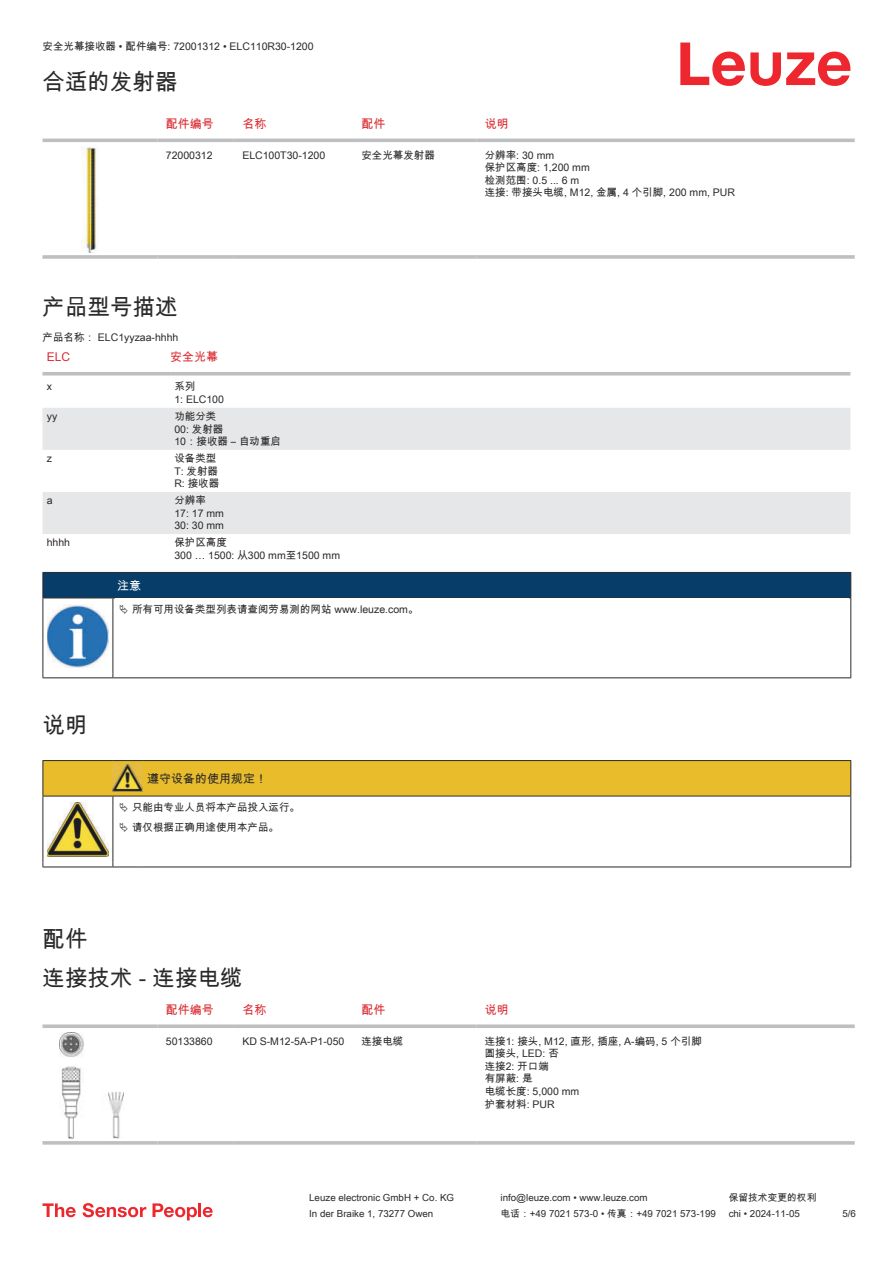
<style>
.page{position:relative;width:893px;height:1263px;background:#fff}
.page>*{position:absolute;margin:0;border:0;box-sizing:border-box;transform-origin:0 0}
.t1{font:22.5px/38.7px "Arial Unicode MS";color:#2b292a}
.t2{font:12px "Arial Unicode MS";color:#db2a30}
.t3{font:12px "Arial Unicode MS";color:#2b292a}
.t4{font:12px "Arial Unicode MS";color:#fff}
.t5{font:10.5px/12.6px "Arial Unicode MS";color:#2b292a}
.t6{font:9.75px "Arial Unicode MS";color:#2b292a}
</style>
<div class="page">
<svg style="left:680px;top:43px;width:170px;height:43px"></svg>
<svg style="left:43px;top:138px;width:812px;height:107px"></svg>
<hr style="left:43px;top:139px;width:114px;height:3px;background:#bdbfc1">
<hr style="left:157px;top:139px;width:77px;height:3px;background:#bdbfc1">
<hr style="left:234px;top:139px;width:119px;height:3px;background:#bdbfc1">
<hr style="left:353px;top:139px;width:123px;height:3px;background:#bdbfc1">
<hr style="left:476px;top:139px;width:379px;height:3px;background:#bdbfc1">
<svg style="left:43px;top:255px;width:114px;height:4px"></svg>
<hr style="left:157px;top:255px;width:77px;height:4px;background:#c7c8ca">
<hr style="left:234px;top:255px;width:119px;height:4px;background:#bdbfc1">
<svg style="left:353px;top:255px;width:123px;height:4px"></svg>
<hr style="left:476px;top:255px;width:379px;height:4px;background:#c7c8ca">
<img style="left:82px;top:146px;width:19px;height:107px">
<svg style="left:43px;top:375px;width:807px;height:1px"></svg>
<svg style="left:43px;top:408px;width:807px;height:126px;fill:#e6e7e9"></svg>
<hr style="left:43px;top:372px;width:127px;height:3px;background:#bdbfc1">
<hr style="left:170px;top:372px;width:680px;height:3px;background:#bdbfc1">
<svg style="left:43px;top:1024px;width:114px;height:4px"></svg>
<svg style="left:157px;top:1024px;width:77px;height:4px"></svg>
<svg style="left:234px;top:1024px;width:119px;height:4px"></svg>
<svg style="left:353px;top:1024px;width:123px;height:4px"></svg>
<svg style="left:476px;top:1024px;width:379px;height:4px;background:#c4c6c8"></svg>
<svg style="left:43px;top:1141px;width:114px;height:4px"></svg>
<svg style="left:157px;top:1141px;width:77px;height:4px"></svg>
<svg style="left:234px;top:1141px;width:119px;height:4px"></svg>
<svg style="left:353px;top:1141px;width:123px;height:4px"></svg>
<svg style="left:476px;top:1141px;width:379px;height:4px;background:#c3c5c7"></svg>
<img style="left:59px;top:1032px;width:65px;height:106px">
<svg style="left:43px;top:1203px;width:33px;height:14px"></svg>
<svg style="left:83px;top:1203px;width:63px;height:14px"></svg>
<svg style="left:153px;top:1203px;width:44px;height:17px"></svg>
<hr style="left:198px;top:1203px;width:3px;height:14px;background:#ed272d">
<svg style="left:203px;top:1207px;width:10px;height:10px"></svg>
<hr style="left:43px;top:598px;width:70px;height:1px;background:#2b292a">
<svg style="left:43px;top:572px;width:808px;height:26px;background:#083c65"></svg>
<hr style="left:113px;top:598px;width:738px;height:1px;background:#2b292a">
<hr style="left:43px;top:598px;width:1px;height:75px;background:#2b292a">
<hr style="left:113px;top:598px;width:1px;height:75px;background:#2b292a">
<hr style="left:850px;top:598px;width:1px;height:75px;background:#2b292a">
<hr style="left:43px;top:677px;width:70px;height:1px;background:#2b292a">
<hr style="left:113px;top:677px;width:738px;height:1px;background:#2b292a">
<img style="left:47px;top:604px;width:61px;height:63px">
<hr style="left:43px;top:796px;width:1px;height:66px;background:#2b292a">
<hr style="left:113px;top:796px;width:1px;height:66px;background:#2b292a">
<hr style="left:850px;top:796px;width:1px;height:66px;background:#2b292a">
<hr style="left:43px;top:866px;width:70px;height:1px;background:#2b292a">
<hr style="left:113px;top:866px;width:30px;height:1px;background:#2b292a">
<hr style="left:143px;top:866px;width:708px;height:1px;background:#2b292a">
<img style="left:47px;top:837px;width:61px;height:19px">
<svg style="left:43px;top:760px;width:808px;height:77px"></svg>
<p class="t5" style="left:43px;top:40px;width:273px">安全光幕接收器 • 配件编号: 72001312 • ELC110R30-1200</p>
<h1 class="t1" style="left:43px;top:62px;width:136px">合适的发射器</h1>
<p class="t2" style="left:166px;top:115px;width:49px">配件编号</p>
<p class="t2" style="left:242px;top:115px;width:25px">名称</p>
<p class="t2" style="left:361px;top:115px;width:25px">配件</p>
<p class="t2" style="left:485px;top:115px;width:25px">说明</p>
<p class="t5" style="left:166px;top:148px;width:48px">72000312</p>
<p class="t5" style="left:242px;top:148px;width:84px">ELC100T30-1200</p>
<p class="t5" style="left:361px;top:148px;width:75px">安全光幕发射器</p>
<p class="t5" style="left:485px;top:148px;width:252px">分辨率: 30 mm<br>保护区高度: 1,200 mm<br>检测范围: 0.5 ... 6 m<br>连接: 带接头电缆, M12, 金属, 4 个引脚, 200 mm, PUR</p>
<h1 class="t1" style="left:43px;top:287px;width:136px">产品型号描述</h1>
<p class="t5" style="left:43px;top:331px;width:137px">产品名称： ELC1yyzaa-hhhh</p>
<p class="t2" style="left:47px;top:350px;width:25px">ELC</p>
<p class="t2" style="left:170px;top:348px;width:49px">安全光幕</p>
<p class="t5" style="left:47px;top:380px;width:7px">x</p>
<p class="t5" style="left:174px;top:380px;width:51px">系列<br>1: ELC100</p>
<p class="t5" style="left:47px;top:410px;width:12px">yy</p>
<p class="t5" style="left:174px;top:410px;width:108px">功能分类<br>00: 发射器<br>10：接收器 – 自动重启</p>
<p class="t5" style="left:47px;top:452px;width:7px">z</p>
<p class="t5" style="left:174px;top:452px;width:46px">设备类型<br>T: 发射器<br>R: 接收器</p>
<p class="t5" style="left:47px;top:494px;width:7px">a</p>
<p class="t5" style="left:174px;top:494px;width:51px">分辨率<br>17: 17 mm<br>30: 30 mm</p>
<p class="t5" style="left:47px;top:536px;width:25px">hhhh</p>
<p class="t5" style="left:174px;top:536px;width:167px">保护区高度<br>300 … 1500: 从300 mm至1500 mm</p>
<p class="t4" style="left:117px;top:577px;width:25px">注意</p>
<p class="t5" style="left:132px;top:602px;width:288px">所有可用设备类型列表请查阅劳易测的网站 www.leuze.com。</p>
<h1 class="t1" style="left:43px;top:705px;width:46px">说明</h1>
<p class="t3" style="left:147px;top:770px;width:121px">遵守设备的使用规定！</p>
<p class="t5" style="left:132px;top:797px;width:169px;line-height:20.2px">只能由专业人员将本产品投入运行。请仅根据正确用途使用本产品。</p>
<h1 class="t1" style="left:43px;top:920px;width:202px">配件<br>连接技术 - 连接电缆</h1>
<p class="t2" style="left:166px;top:1001px;width:49px">配件编号</p>
<p class="t2" style="left:242px;top:1001px;width:25px">名称</p>
<p class="t2" style="left:361px;top:1001px;width:25px">配件</p>
<p class="t2" style="left:485px;top:1001px;width:25px">说明</p>
<p class="t5" style="left:166px;top:1034px;width:48px">50133860</p>
<p class="t5" style="left:242px;top:1034px;width:104px">KD S-M12-5A-P1- 050</p>
<p class="t5" style="left:361px;top:1034px;width:43px">连接电缆</p>
<p class="t5" style="left:485px;top:1034px;width:219px">连接1: 接头, M12, 直形, 插座, A-编码, 5 个引脚圆接头, LED: 否<br>连接2: 开口端<br>有屏蔽: 是<br>电缆长度: 5,000 mm<br>护套材料: PUR</p>
<p class="t6" style="left:309px;top:1191px;width:146px">Leuze electronic GmbH + Co. KG</p>
<p class="t6" style="left:501px;top:1191px;width:149px">info@leuze.com • www.leuze.com</p>
<p class="t6" style="left:729px;top:1191px;width:89px">保留技术变更的权利</p>
<p class="t6" style="left:309px;top:1206px;width:126px">In der Braike 1, 73277 Owen</p>
<p class="t6" style="left:501px;top:1206px;width:217px">电话：+49 7021 573-0 • 传真：+49 7021 573-199</p>
<p class="t6" style="left:729px;top:1206px;width:73px">chi • 2024-11-05</p>
<p class="t6" style="left:842px;top:1206px;width:15px">5/6</p>
</div>
